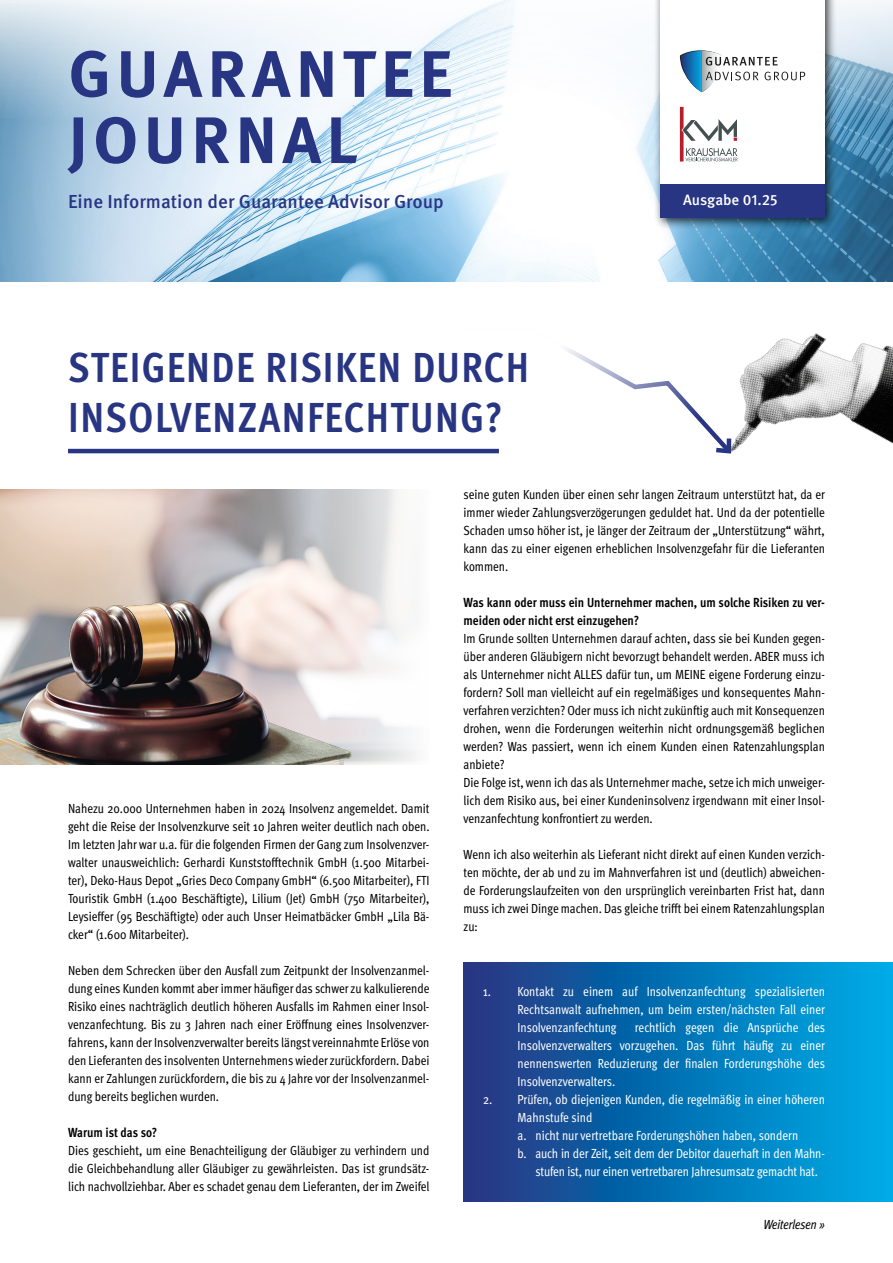
<style>
.page{position:relative;width:893px;height:1263px;background:#fff}
.page>*{position:absolute;margin:0;border:0;box-sizing:border-box;transform-origin:0 0}
.t1{font:700 65.7px/66.2px "Meta Pro";letter-spacing:.08em;color:#283583}
.t2{font:700 condensed 42px/50.4px "Meta Pro";letter-spacing:.03em;color:#283583}
.t3{font:500 18.75px "Meta Pro";color:#283583}
.t4{font:500 15px "Meta Pro";color:#fff}
.t5{font:condensed 13.2px/18px "Meta Pro";color:#000;text-align:justify}
.t6{font:condensed 13.2px/18px "Meta Pro";letter-spacing:-.005em;color:#fff;text-align:justify}
.t7{font:700 condensed 13.2px/18px "Meta Pro";color:#000}
.t8{font:italic condensed 13.2px "Meta Pro";letter-spacing:-.02em;color:#000}
</style>
<div class="page">
<svg style="left:463px;top:962px;width:430px;height:239px;background:#0970b3"></svg>
<hr style="left:68px;top:449px;width:431px;height:4px;background:#283583">
<img style="left:0;top:0;width:893px;height:281px">
<div style="left:654px;top:0;width:183px;height:230px;background:#000;opacity:.75"></div>
<div style="left:660px;top:0;width:165px;height:218px;background:#fff"></div>
<div style="left:660px;top:184px;width:165px;height:34px;background:#283583"></div>
<svg style="left:680px;top:50px;width:125px;height:42px"></svg>
<svg style="left:459px;top:333px;width:434px;height:121px"></svg>
<img style="left:0;top:571px;width:427px;height:193px">
<svg style="left:680px;top:107px;width:58px;height:55px"></svg>
<h1 class="t1" style="left:68px;top:37px;width:385px">GUARANTEE<br>JOURNAL</h1>
<h3 class="t3" style="left:68px;top:187px;width:377px">Eine Information der Guarantee Advisor Group</h3>
<p class="t4" style="left:683px;top:188px;width:96px">Ausgabe 01.25</p>
<h2 class="t2" style="left:68px;top:340px;width:462px">STEIGENDE RISIKEN DURCH<br>INSOLVENZANFECHTUNG?</h2>
<p class="t5" style="left:68px;top:798px;width:363px">Nahezu 20.000 Unternehmen haben in 2024 Insolvenz angemeldet. Damit geht die Reise der Insolvenzkurve seit 10 Jahren weiter deutlich nach oben.<br>Im letzten Jahr war u.a. für die folgenden Firmen der Gang zum Insolvenzver&shy;walter unausweichlich: Gerhardi Kunststofftechnik GmbH (1.500 Mitarbei&shy;ter), Deko-Haus Depot „Gries Deco Company GmbH“ (6.500 Mitarbeiter), FTI Touristik GmbH (1.400 Beschäftigte), Lilium (Jet) GmbH (750 Mitarbeiter), Leysieffer (95 Beschäftigte) oder auch Unser Heimatbäcker GmbH „Lila Bä&shy;cker“ (1.600 Mitarbeiter).</p>
<p class="t5" style="left:68px;top:960px;width:363px">Neben dem Schrecken über den Ausfall zum Zeitpunkt der Insolvenzanmel&shy;dung eines Kunden kommt aber immer häufiger das schwer zu kalkulierende Risiko eines nachträglich deutlich höheren Ausfalls im Rahmen einer Insol&shy;venzanfechtung. Bis zu 3 Jahren nach einer Eröffnung eines Insolvenzver&shy;fahrens, kann der Insolvenzverwalter bereits längst vereinnahmte Erlöse von den Lieferanten des insolventen Unternehmens wieder zurückfordern. Dabei kann er Zahlungen zurückfordern, die bis zu 4 Jahre vor der Insolvenzanmel&shy;dung bereits beglichen wurden.</p>
<p class="t7" style="left:68px;top:1123px;width:91px">Warum ist das so?</p>
<p class="t5" style="left:68px;top:1140px;width:363px">Dies geschieht, um eine Benachteiligung der Gläubiger zu verhindern und die Gleichbehandlung aller Gläubiger zu gewährleisten. Das ist grundsätz&shy;lich nachvollziehbar. Aber es schadet genau dem Lieferanten, der im Zweifel</p>
<p class="t5" style="left:463px;top:484px;width:363px">seine guten Kunden über einen sehr langen Zeitraum unterstützt hat, da er immer wieder Zahlungsverzögerungen geduldet hat. Und da der potentielle Schaden umso höher ist, je länger der Zeitraum der „Unterstützung“ währt, kann das zu einer eigenen erheblichen Insolvenzgefahr für die Lieferanten kommen.</p>
<p class="t7" style="left:463px;top:593px;width:363px">Was kann oder muss ein Unternehmer machen, um solche Risiken zu ver&shy;meiden oder nicht erst einzugehen?</p>
<p class="t5" style="left:463px;top:628px;width:363px;text-align:left">Im Grunde sollten Unternehmen darauf achten, dass sie bei Kunden gegen&shy;über anderen Gläubigern nicht bevorzugt behandelt werden. ABER muss ich als Unternehmer nicht ALLES dafür tun, um MEINE eigene Forderung einzu&shy;fordern? Soll man vielleicht auf ein regelmäßiges und konsequentes Mahn&shy;verfahren verzichten? Oder muss ich nicht zukünftig auch mit Konsequenzen drohen, wenn die Forderungen weiterhin nicht ordnungsgemäß beglichen werden? Was passiert, wenn ich einem Kunden einen Ratenzahlungsplan anbiete?<br>Die Folge ist, wenn ich das als Unternehmer mache, setze ich mich unweiger&shy;lich dem Risiko aus, bei einer Kundeninsolvenz irgendwann mit einer Insol&shy;venzanfechtung konfrontiert zu werden.</p>
<p class="t5" style="left:463px;top:844px;width:363px">Wenn ich also weiterhin als Lieferant nicht direkt auf einen Kunden verzich&shy;ten möchte, der ab und zu im Mahnverfahren ist und (deutlich) abweichen&shy;de Forderungslaufzeiten von den ursprünglich vereinbarten Frist hat, dann muss ich zwei Dinge machen. Das gleiche trifft bei einem Ratenzahlungsplan zu:</p>
<p class="t6" style="left:517px;top:981px;width:309px;text-indent:-35px">1. Kontakt zu einem auf Insolvenzanfechtung spezialisierten Rechtsanwalt aufnehmen, um beim ersten/nächsten Fall einer Insolvenzanfechtung</p>
<p class="t6" style="left:517px;top:1017px;width:309px;text-indent:117px">rechtlich gegen die Ansprüche des Insolvenzverwalters vorzugehen. Das führt häufig zu einer nennenswerten Reduzierung der finalen Forderungshöhe des Insolvenzverwalters.</p>
<p class="t6" style="left:483px;top:1089px;width:343px">2. Prüfen, ob diejenigen Kunden, die regelmäßig in einer höheren</p>
<p class="t6" style="left:517px;top:1107px;width:76px">Mahnstufe sind</p>
<p class="t6" style="left:517px;top:1125px;width:282px">a. nicht nur vertretbare Forderungshöhen haben, sondern</p>
<p class="t6" style="left:517px;top:1143px;width:309px">b. auch in der Zeit, seit dem der Debitor dauerhaft in den Mahn-</p>
<p class="t6" style="left:535px;top:1161px;width:284px">stufen ist, nur einen vertretbaren Jahresumsatz gemacht hat.</p>
<p class="t8" style="left:763px;top:1215px;width:63px">Weiterlesen »</p>
</div>
